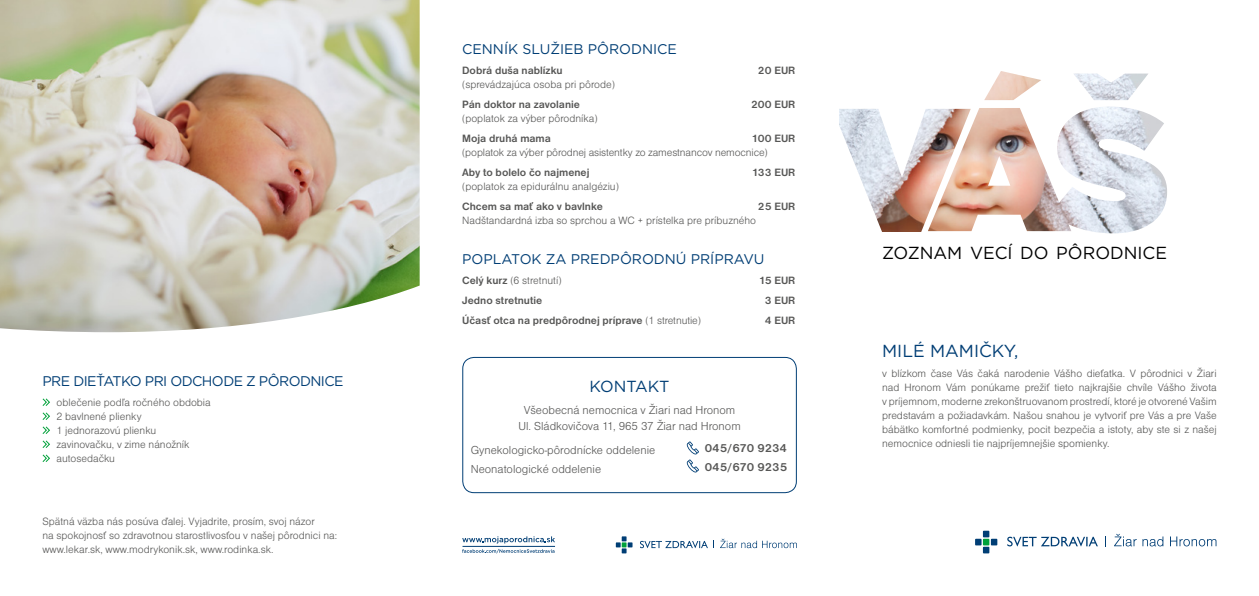
<style>
.page{position:relative;width:1259px;height:596px;background:#fff}
.page>*{position:absolute;margin:0;border:0;box-sizing:border-box;transform-origin:0 0}
.t1{font:17.4px "Gotham";color:#000}
.t2{font:17.4px "Gotham";color:#003e75}
.t3{font:16px "Gotham";letter-spacing:-.005em;color:#003e75}
.t4{font:14px "Gotham";color:#003e75}
.t5{font:14px "Gotham";letter-spacing:-.04em;color:#003e75}
.t6{font:12px/16px "Nimbus Sans DOT Ligh";color:#575756;text-align:center}
.t7{font:700 12px "Nimbus Sans DOT";color:#575756}
.t8{font:11px/14px "Nimbus Sans DOT Ligh";color:#575756}
.t9{font:700 11px "Nimbus Sans DOT";color:#575756}
.s1{font-family:"Nimbus Sans DOT";font-weight:700}
.s2{font-family:"Nimbus Sans DOT Ligh";font-weight:400}
</style>
<div class="page">
<img style="left:839px;top:71px;width:328px;height:162px">
<svg style="left:42px;top:398px;width:8px;height:64px"></svg>
<svg style="left:462px;top:536px;width:93px;height:17px"></svg>
<hr style="left:462px;top:545px;width:93px;height:1px;background:#003e75">
<svg style="left:687px;top:441px;width:12px;height:31px"></svg>
<div style="left:462px;top:357px;width:335px;height:136px;border:1px solid #003e75;border-radius:11px"></div>
<img style="left:0;top:0;width:420px;height:332px">
<svg style="left:1007px;top:536px;width:91px;height:10px"></svg>
<div style="left:983px;top:530px;width:6px;height:7px;background:#003e75"></div>
<div style="left:983px;top:538px;width:6px;height:7px;background:#00a13a"></div>
<div style="left:991px;top:538px;width:6px;height:7px;background:#003e75"></div>
<div style="left:975px;top:538px;width:6px;height:7px;background:#003e75"></div>
<div style="left:983px;top:546px;width:6px;height:7px;background:#003e75"></div>
<svg style="left:1114px;top:533px;width:102px;height:13px"></svg>
<svg style="left:640px;top:540px;width:74px;height:8px"></svg>
<svg style="left:616px;top:536px;width:16px;height:17px"></svg>
<svg style="left:720px;top:538px;width:77px;height:10px"></svg>
<p class="t5" style="left:43px;top:372px;width:302px">PRE DIEŤATKO PRI ODCHODE Z PÔRODNICE</p>
<p class="t8" style="left:57px;top:395px;width:156px">oblečenie podľa ročného obdobia<br>2 bavlnené plienky<br>1 jednorazovú plienku zavinovačku, v zime nánožník autosedačku</p>
<p class="t8" style="left:42px;top:514px;width:296px">Spätná väzba nás posúva ďalej. Vyjadrite, prosím, svoj názor<br>na spokojnosť so zdravotnou starostlivosťou v našej pôrodnici na: www.lekar.sk, www.modrykonik.sk, www.rodinka.sk.</p>
<p class="t4" style="left:462px;top:40px;width:216px">CENNÍK SLUŽIEB PÔRODNICE</p>
<p class="t9" style="left:462px;top:64px;width:102px">Dobrá duša nablízku</p>
<p class="t9" style="left:758px;top:64px;width:39px">20 EUR</p>
<p class="t8" style="left:462px;top:77px;width:154px">(sprevádzajúca osoba pri pôrode)</p>
<p class="t9" style="left:462px;top:98px;width:119px">Pán doktor na zavolanie</p>
<p class="t9" style="left:751px;top:98px;width:46px">200 EUR</p>
<p class="t8" style="left:462px;top:111px;width:137px">(poplatok za výber pôrodníka)</p>
<p class="t9" style="left:462px;top:132px;width:90px">Moja druhá mama</p>
<p class="t9" style="left:751px;top:132px;width:45px">100 EUR</p>
<p class="t8" style="left:462px;top:145px;width:307px">(poplatok za výber pôrodnej asistentky zo zamestnancov nemocnice)</p>
<p class="t9" style="left:462px;top:166px;width:129px">Aby to bolelo čo najmenej</p>
<p class="t9" style="left:752px;top:166px;width:45px">133 EUR</p>
<p class="t8" style="left:462px;top:179px;width:158px">(poplatok za epidurálnu analgéziu)</p>
<p class="t9" style="left:462px;top:200px;width:142px">Chcem sa mať ako v bavlnke</p>
<p class="t9" style="left:758px;top:200px;width:39px">25 EUR</p>
<p class="t8" style="left:462px;top:213px;width:295px">Nadštandardná izba so sprchou a WC + prístelka pre príbuzného</p>
<p class="t4" style="left:462px;top:249px;width:304px">POPLATOK ZA PREDPÔRODNÚ PRÍPRAVU</p>
<p class="t8" style="left:462px;top:273px;width:101px"><span class="s1">Celý kurz</span> (6 stretnutí)</p>
<p class="t9" style="left:758px;top:274px;width:38px">15 EUR</p>
<p class="t9" style="left:462px;top:294px;width:82px">Jedno stretnutie</p>
<p class="t9" style="left:765px;top:294px;width:32px">3 EUR</p>
<p class="t9" style="left:462px;top:314px;width:240px">Účasť otca na predpôrodnej príprave <span class="s2">(1 stretnutie)</span></p>
<p class="t9" style="left:765px;top:314px;width:32px">4 EUR</p>
<h2 class="t3" style="left:589px;top:376px;width:82px">KONTAKT</h2>
<p class="t6" style="left:518px;top:402px;width:224px">Všeobecná nemocnica v Žiari nad Hronom<br>Ul. Sládkovičova 11, 965 37 Žiar nad Hronom</p>
<p class="t6" style="left:471px;top:442px;width:186px">Gynekologicko-pôrodnícke oddelenie</p>
<p class="t7" style="left:705px;top:441px;width:84px">045/670 9234</p>
<p class="t6" style="left:471px;top:460px;width:132px">Neonatologické oddelenie</p>
<p class="t7" style="left:705px;top:459px;width:84px">045/670 9235</p>
<h1 class="t1" style="left:882px;top:242px;width:286px">ZOZNAM VECÍ DO PÔRODNICE</h1>
<h1 class="t2" style="left:882px;top:339px;width:138px">MILÉ MAMIČKY,</h1>
<p class="t8" style="left:882px;top:366px;width:336px;text-align:justify">v blízkom čase Vás čaká narodenie Vášho dieťatka. V pôrodnici v Žiari nad Hronom Vám ponúkame prežiť tieto najkrajšie chvíle Vášho života v príjemnom, moderne zrekonštruovanom prostredí, ktoré je otvorené Vašim predstavám a požiadavkám. Našou snahou je vytvoriť pre Vás a pre Vaše bábätko komfortné podmienky, pocit bezpečia a istoty, aby ste si z našej nemocnice odniesli tie najpríjemnejšie spomienky.</p>
</div>
